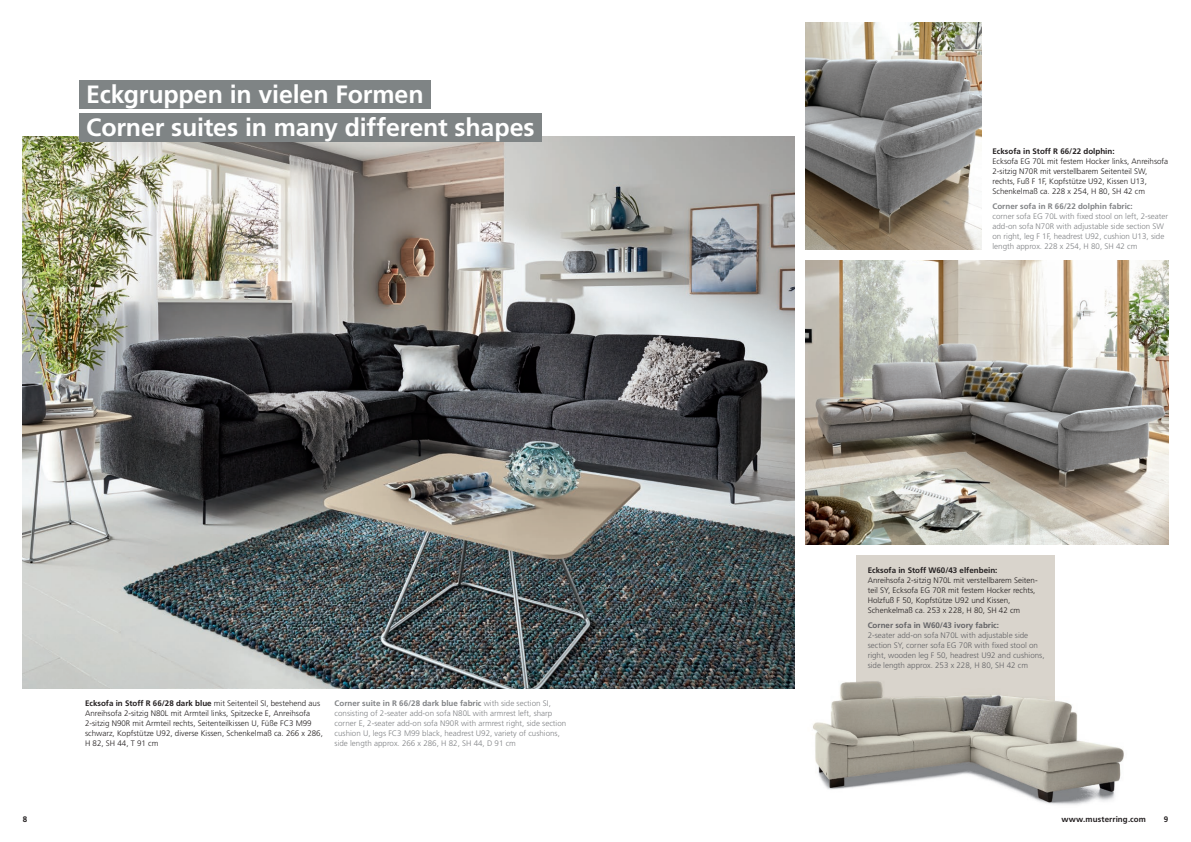
<style>
.page{position:relative;width:1191px;height:842px;background:#fff}
.page>*{position:absolute;margin:0;border:0;box-sizing:border-box;transform-origin:0 0}
.t1{font:700 25px/33.2px "Frutiger LT Std";letter-spacing:-.005em;color:#fff}
.t2{font:300 8px/10px "Frutiger LT Std";color:#231f20}
.t3{font:300 8px/10px "Frutiger LT Std";color:#808285}
.t4{font:300 8px/10px "Frutiger LT Std";color:#636366}
.t5{font:700 8px "Frutiger LT Std";color:#231f20}
.t6{font:700 8px "Frutiger LT Std";color:#808285}
.t7{font:700 8px "Frutiger LT Std";color:#636366}
.s1{font-weight:700}
</style>
<div class="page">
<div style="left:856px;top:556px;width:198px;height:170px;background:#d9d4cc"></div>
<img style="left:23px;top:136px;width:771px;height:553px">
<img style="left:805px;top:261px;width:363px;height:283px">
<img style="left:805px;top:23px;width:176px;height:226px">
<img style="left:813px;top:681px;width:310px;height:121px">
<div style="left:79px;top:80px;width:351px;height:29px;background:#7f8485"></div>
<div style="left:79px;top:113px;width:462px;height:29px;background:#7f8485"></div>
<h1 class="t1" style="left:86px;top:78px;width:450px">Eckgruppen in vielen Formen<br>Corner suites in many different shapes</h1>
<p class="t2" style="left:85px;top:699px;width:239px"><span class="s1">Ecksofa in Stoff R 66/28 dark blue</span> mit Seitenteil SI, bestehend aus Anreihsofa 2-sitzig N80L mit Armteil links, Spitzecke E, Anreihsofa 2-sitzig N90R mit Armteil rechts, Seitenteilkissen U, Füße FC3 M99 schwarz, Kopfstütze U92, diverse Kissen, Schenkelmaß ca. 266 x 286, H 82, SH 44, T 91 cm</p>
<p class="t3" style="left:334px;top:699px;width:233px"><span class="s1">Corner suite in R 66/28 dark blue fabric</span> with side section SI, consisting of 2-seater add-on sofa N80L with armrest left, sharp corner E, 2-seater add-on sofa N90R with armrest right, side section cushion U, legs FC3 M99 black, headrest U92, variety of cushions, side length approx. 266 x 286, H 82, SH 44, D 91 cm</p>
<p class="t5" style="left:992px;top:147px;width:124px">Ecksofa in Stoff R 66/22 dolphin:</p>
<p class="t2" style="left:992px;top:157px;width:177px">Ecksofa EG 70L mit festem Hocker links, Anreihsofa 2-sitzig N70R mit verstellbarem Seitenteil SW, rechts, Fuß F 1F, Kopfstütze U92, Kissen U13, Schenkelmaß ca. 228 x 254, H 80, SH 42 cm</p>
<p class="t6" style="left:992px;top:202px;width:142px">Corner sofa in R 66/22 dolphin fabric:</p>
<p class="t3" style="left:992px;top:212px;width:177px">corner sofa EG 70L with fixed stool on left, 2-seater add-on sofa N70R with adjustable side section SW on right, leg F 1F, headrest U92, cushion U13, side length approx. 228 x 254, H 80, SH 42 cm</p>
<p class="t5" style="left:867px;top:565px;width:131px">Ecksofa in Stoff W60/43 elfenbein:</p>
<p class="t2" style="left:867px;top:575px;width:171px">Anreihsofa 2-sitzig N70L mit verstellbarem Seiten&shy;teil SY, Ecksofa EG 70R mit festem Hocker rechts, Holzfuß F 50, Kopfstütze U92 und Kissen, Schenkelmaß ca. 253 x 228, H 80, SH 42 cm</p>
<p class="t7" style="left:867px;top:620px;width:133px">Corner sofa in W60/43 ivory fabric:</p>
<p class="t4" style="left:867px;top:630px;width:178px">2-seater add-on sofa N70L with adjustable side section SY, corner sofa EG 70R with fixed stool on right, wooden leg F 50, headrest U92 and cushions, side length approx. 253 x 228, H 80, SH 42 cm</p>
<p class="t5" style="left:23px;top:815px;width:6px">8</p>
<p class="t5" style="left:1061px;top:815px;width:86px">www.musterring.com</p>
<p class="t5" style="left:1163px;top:815px;width:6px">9</p>
</div>
